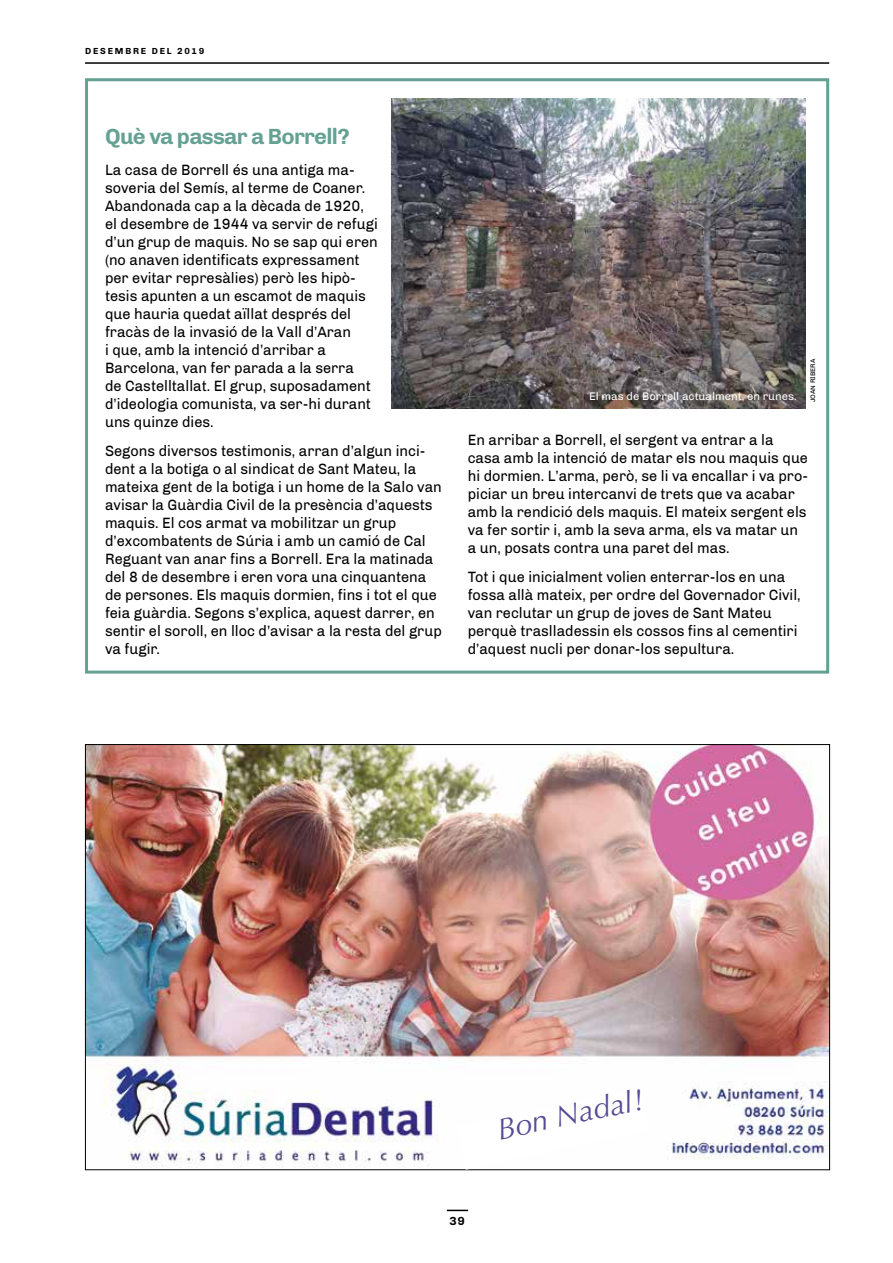
<style>
.page{position:relative;width:893px;height:1263px;background:#fff}
.page>*{position:absolute;margin:0;border:0;box-sizing:border-box;transform-origin:0 0}
.t1{font:italic 29.85px "Optima LT Std";color:#584a96}
.t2{font:700 22.5px "Chivo";letter-spacing:-.03em;color:#64a192}
.t3{font:15.3px/18px "Chivo";color:#000;scale:.95 1}
.t4{font:700 12px "Chivo";color:#000}
.t5{font:11.25px "Chivo";color:#fff}
.t6{font:700 9px "Chivo";letter-spacing:.2em;color:#000}
.t7{font:6.75px "Chivo";color:#000}
</style>
<div class="page">
<hr style="left:85px;top:62px;width:744px;height:2px;background:#000">
<svg style="left:447px;top:1210px;width:21px;height:1px"></svg>
<div style="left:85px;top:78px;width:744px;height:596px;border:3px solid #64a192"></div>
<img style="left:87px;top:746px;width:741px;height:422px">
<svg style="left:457px;top:1087px;width:193px;height:83px"></svg>
<img style="left:392px;top:99px;width:413px;height:309px">
<p class="t6" style="left:85px;top:46px;width:121px">DESEMBRE DEL 2019</p>
<h2 class="t2" style="left:105px;top:123px;width:247px">Què va passar a Borrell?</h2>
<p class="t3" style="left:105px;top:161px;width:289px">La casa de Borrell és una antiga ma&shy;soveria del Semís, al terme de Coaner.<br>Abandonada cap a la dècada de 1920, el desembre de 1944 va servir de refugi d’un grup de maquis. No se sap qui eren (no anaven identificats expressament per evitar represàlies) però les hipò&shy;tesis apunten a un escamot de maquis que hauria quedat aïllat després del fracàs de la invasió de la Vall d’Aran<br>i que, amb la intenció d’arribar a Barcelona, van fer parada a la serra<br>de Castelltallat. El grup, suposadament d’ideologia comunista, va ser-hi durant uns quinze dies.</p>
<p class="t3" style="left:105px;top:441px;width:356px">Segons diversos testimonis, arran d’algun inci&shy;dent a la botiga o al sindicat de Sant Mateu, la mateixa gent de la botiga i un home de la Salo van avisar la Guàrdia Civil de la presència d’aquests maquis. El cos armat va mobilitzar un grup d’excombatents de Súria i amb un camió de Cal Reguant van anar fins a Borrell. Era la matinada del 8 de desembre i eren vora una cinquantena de persones. Els maquis dormien, fins i tot el que feia guàrdia. Segons s’explica, aquest darrer, en sentir el soroll, en lloc d’avisar a la resta del grup va fugir.</p>
<p class="t3" style="left:468px;top:431px;width:360px">En arribar a Borrell, el sergent va entrar a la casa amb la intenció de matar els nou maquis que hi dormien. L’arma, però, se li va encallar i va pro&shy;piciar un breu intercanvi de trets que va acabar amb la rendició dels maquis. El mateix sergent els va fer sortir i, amb la seva arma, els va matar un a un, posats contra una paret del mas.</p>
<p class="t7" style="left:809px;top:402px;width:45px;rotate:-90deg">Joan Ribera</p>
<p class="t5" style="left:589px;top:389px;width:209px">El mas de Borrell actualment, en runes.</p>
<p class="t3" style="left:468px;top:567px;width:352px">Tot i que inicialment volien enterrar-los en una fossa allà mateix, per ordre del Governador Civil, van reclutar un grup de joves de Sant Mateu perquè traslladessin els cossos fins al cementiri d’aquest nucli per donar-los sepultura.</p>
<p class="t4" style="left:450px;top:1214px;width:17px">39</p>
<h1 class="t1" style="left:494px;top:1113px;width:150px;rotate:-12deg">Bon Nadal!</h1>
</div>
